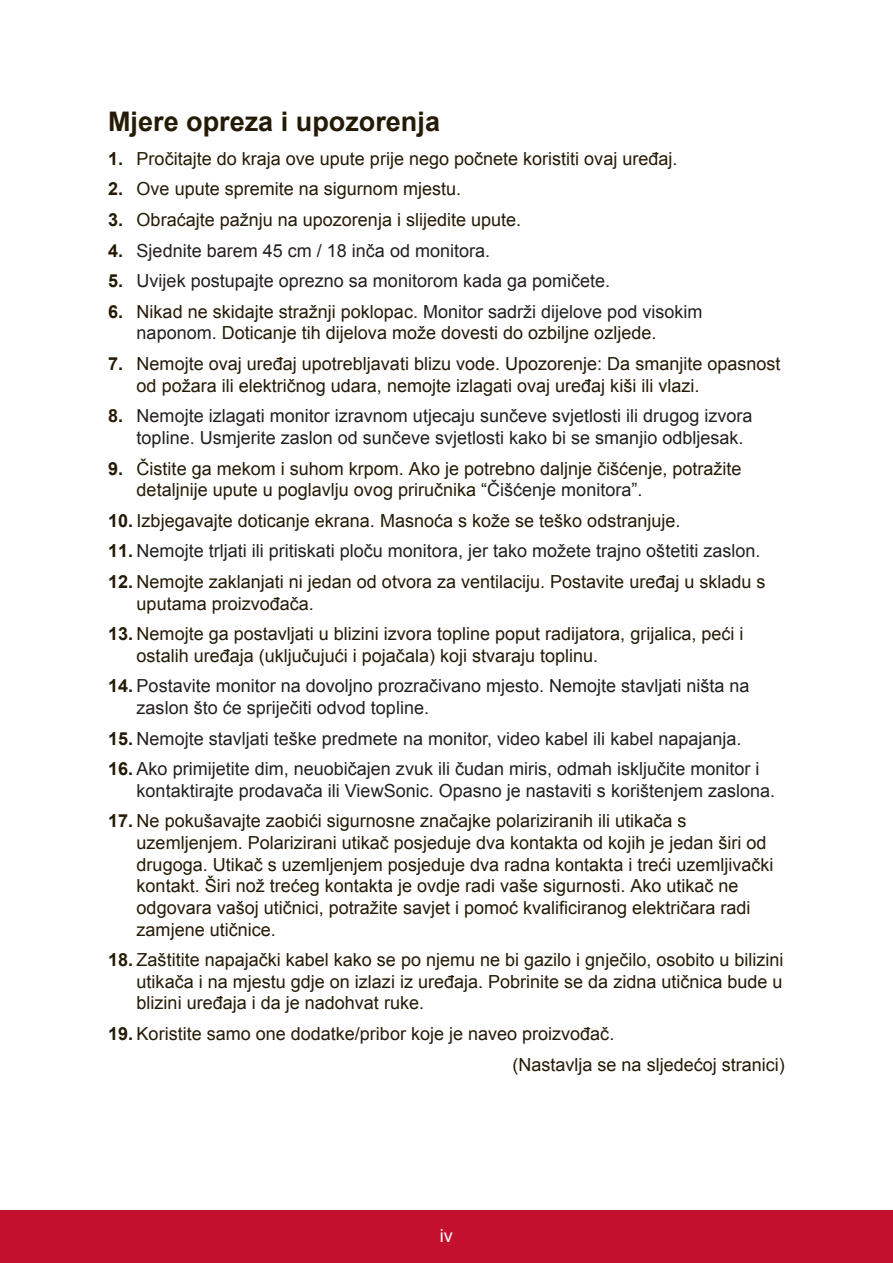
<style>
.page{position:relative;width:893px;height:1263px;background:#fff}
.page>*{position:absolute;margin:0;border:0;box-sizing:border-box;transform-origin:0 0}
.t1{font:700 27px "Arial";color:#251a05}
.t2{font:18px/21.6px "Arial";color:#251a05}
.t3{font:18px/21.6px "Arial";color:#231f20}
.t4{font:18px "Arial";color:#fff}
.s1{font-weight:700}
.s2{font-weight:700;color:#251a05}
.s3{color:#231f20}
</style>
<div class="page">
<div style="left:0;top:1210px;width:892px;height:53px;background:#c3102f"></div>
<h1 class="t1" style="left:108px;top:104px;width:333px">Mjere opreza i upozorenja</h1>
<p class="t2" style="left:108px;top:148px;width:570px"><span class="s1">1.</span> Pročitajte do kraja ove upute prije nego počnete koristiti ovaj uređaj.</p>
<p class="t2" style="left:108px;top:178px;width:354px"><span class="s1">2.</span> Ove upute spremite na sigurnom mjestu.</p>
<p class="t2" style="left:108px;top:209px;width:414px"><span class="s1">3.</span> Obraćajte pažnju na upozorenja i slijedite upute.</p>
<p class="t3" style="left:108px;top:240px;width:383px"><span class="s2">4.</span> Sjednite barem 45 cm / 18 inča od monitora.</p>
<p class="t3" style="left:108px;top:270px;width:503px"><span class="s2">5.</span> Uvijek postupajte oprezno sa monitorom kada ga pomičete.</p>
<p class="t2" style="left:136px;top:301px;width:567px;text-indent:-28px"><span class="s1">6.</span> Nikad ne skidajte stražnji poklopac. <span class="s3">Monitor sadrži dijelove pod visokim naponom.</span> Doticanje tih dijelova može dovesti do ozbiljne ozljede.</p>
<p class="t2" style="left:136px;top:353px;width:645px;text-indent:-28px"><span class="s1">7.</span> Nemojte ovaj uređaj upotrebljavati blizu vode. Upozorenje: Da smanjite opasnost od požara ili električnog udara, nemojte izlagati ovaj uređaj kiši ili vlazi.</p>
<p class="t3" style="left:136px;top:405px;width:617px;text-indent:-28px"><span class="s2">8.</span> Nemojte izlagati monitor izravnom utjecaju sunčeve svjetlosti ili drugog izvora topline. Usmjerite zaslon od sunčeve svjetlosti kako bi se smanjio odbljesak.</p>
<p class="t2" style="left:136px;top:457px;width:606px;text-indent:-28px"><span class="s1">9.</span> Čistite ga mekom i suhom krpom. Ako je potrebno daljnje čišćenje, potražite detaljnije upute u poglavlju ovog priručnika “<span class="s3">Čišćenje monitora</span>”.</p>
<p class="t2" style="left:108px;top:510px;width:573px"><span class="s1">10.</span> Izbjegavajte doticanje ekrana. Masnoća s kože se teško odstranjuje.</p>
<p class="t3" style="left:108px;top:540px;width:653px"><span class="s2">11.</span> Nemojte trljati ili pritiskati ploču monitora, jer tako možete trajno oštetiti zaslon.</p>
<p class="t2" style="left:136px;top:571px;width:630px;text-indent:-28px"><span class="s1">12.</span> Nemojte zaklanjati ni jedan od otvora za ventilaciju. Postavite uređaj u skladu s uputama proizvođača.</p>
<p class="t2" style="left:136px;top:623px;width:608px;text-indent:-28px"><span class="s1">13.</span> Nemojte ga postavljati u blizini izvora topline poput radijatora, grijalica, peći i ostalih uređaja (uključujući i pojačala) koji stvaraju toplinu.</p>
<p class="t3" style="left:136px;top:675px;width:614px;text-indent:-28px"><span class="s2">14.</span> Postavite monitor na dovoljno prozračivano mjesto. Nemojte stavljati ništa na zaslon što će spriječiti odvod topline.</p>
<p class="t3" style="left:108px;top:727px;width:634px"><span class="s2">15.</span> Nemojte stavljati teške predmete na monitor, video kabel ili kabel napajanja.</p>
<p class="t3" style="left:136px;top:758px;width:639px;text-indent:-28px"><span class="s2">16.</span> Ako primijetite dim, neuobičajen zvuk ili čudan miris, odmah isključite monitor i kontaktirajte prodavača ili ViewSonic. Opasno je nastaviti s korištenjem zaslona.</p>
<p class="t2" style="left:136px;top:810px;width:638px;text-indent:-28px"><span class="s1">17.</span> Ne pokušavajte zaobići sigurnosne značajke polariziranih ili utikača s uzemljenjem. Polarizirani utikač posjeduje dva kontakta od kojih je jedan širi od drugoga. Utikač s uzemljenjem posjeduje dva radna kontakta i treći uzemljivački kontakt. Širi nož trećeg kontakta je ovdje radi vaše sigurnosti. Ako utikač ne odgovara vašoj utičnici, potražite savjet i pomoć kvalificiranog električara radi zamjene utičnice.</p>
<p class="t2" style="left:136px;top:949px;width:648px;text-align:justify;text-indent:-28px"><span class="s1">18.</span> Zaštitite napajački kabel kako se po njemu ne bi gazilo i gnječilo, osobito u bilizini utikača i na mjestu gdje on izlazi iz uređaja. Pobrinite se da zidna utičnica bude u blizini uređaja i da je nadohvat ruke.</p>
<p class="t2" style="left:512px;top:1018px;width:274px;line-height:30.6px;text-indent:-404px"><span class="s1">19.</span> Koristite samo one dodatke/pribor koje je naveo proizvođač.<br>(Nastavlja se na sljedećoj stranici)</p>
<p class="t4" style="left:440px;top:1223px;width:14px">iv</p>
</div>
